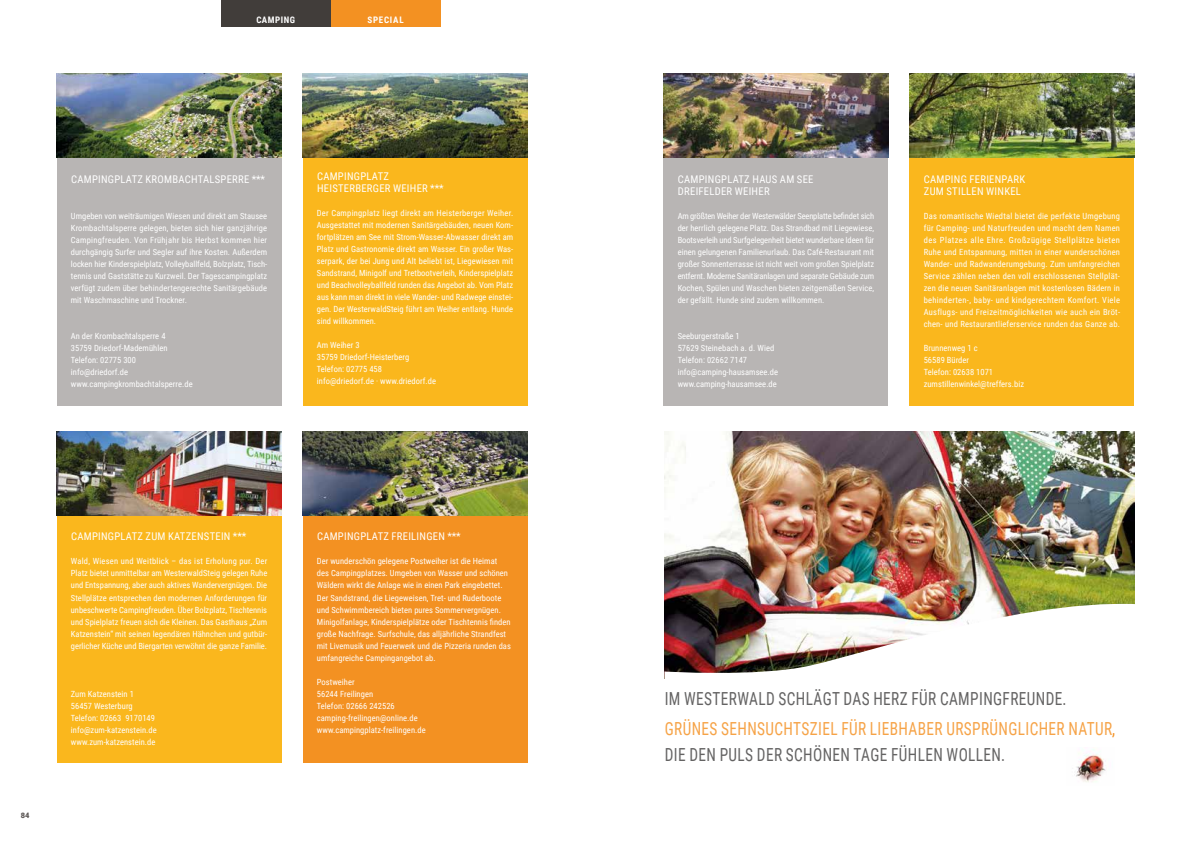
<style>
.page{position:relative;width:1191px;height:842px;background:#fff}
.page>*{position:absolute;margin:0;border:0;box-sizing:border-box;transform-origin:0 0}
.t1{font:18px/30px "Roboto Condensed";letter-spacing:.025em;color:#f6a347;scale:.85 1}
.t2{font:18px "Roboto Condensed";letter-spacing:.025em;color:#646363;scale:.85 1}
.t3{font:10.6px/12px "Roboto Condensed";letter-spacing:.025em;color:#fff}
.t4{font:700 9px "Roboto Condensed";letter-spacing:.07em;color:#fff}
.t5{font:8.5px/12px "Roboto Condensed";letter-spacing:.005em;color:#fff}
.t6{font:900 7.5px "Roboto";color:#5c5755}
.s1{color:#646363}
.s2{color:#f39122}
</style>
<div class="page">
<img style="left:664px;top:431px;width:470px;height:152px">
<img style="left:664px;top:583px;width:471px;height:96px">
<div style="left:221px;top:0;width:109px;height:26px;background:#413d3a"></div>
<div style="left:330px;top:0;width:110px;height:26px;background:#f39122"></div>
<div style="left:303px;top:158px;width:224px;height:247px;background:#fab71d"></div>
<div style="left:57px;top:158px;width:224px;height:247px;background:#b8b5b4"></div>
<img style="left:57px;top:74px;width:224px;height:84px">
<div style="left:663px;top:158px;width:225px;height:247px;background:#b8b5b4"></div>
<img style="left:663px;top:74px;width:225px;height:84px">
<div style="left:909px;top:158px;width:225px;height:247px;background:#fab71d"></div>
<img style="left:909px;top:74px;width:225px;height:84px">
<div style="left:57px;top:515px;width:224px;height:248px;background:#fab71d"></div>
<img style="left:57px;top:431px;width:224px;height:84px">
<div style="left:303px;top:515px;width:224px;height:248px;background:#f39122"></div>
<img style="left:303px;top:431px;width:224px;height:84px">
<img style="left:303px;top:74px;width:224px;height:84px">
<img style="left:1076px;top:749px;width:30px;height:33px">
<p class="t4" style="left:256px;top:13px;width:40px">CAMPING</p>
<p class="t4" style="left:367px;top:13px;width:38px">SPECIAL</p>
<p class="t3" style="left:71px;top:173px;width:196px">CAMPINGPLATZ KROMBACHTALSPERRE ***</p>
<p class="t5" style="left:71px;top:210px;width:198px;text-align:justify">Umgeben von weiträumigen Wiesen und direkt am Stausee Krombachtalsperre gelegen, bieten sich hier ganzjährige Campingfreuden. Von Frühjahr bis Herbst kommen hier durchgängig Surfer und Segler auf ihre Kosten. Außerdem locken hier Kinderspielplatz, Volleyballfeld, Bolzplatz, Tisch&shy;tennis und Gaststätte zu Kurzweil. Der Tagescampingplatz verfügt zudem über behindertengerechte Sanitärgebäude mit Waschmaschine und Trockner.</p>
<p class="t5" style="left:71px;top:330px;width:123px">An der Krombachtalsperre 4<br>35759 Driedorf-Mademühlen<br>Telefon: 02775 300 info@driedorf.de www.campingkrombachtalsperre.de</p>
<p class="t3" style="left:317px;top:170px;width:128px">CAMPINGPLATZ<br>HEISTERBERGER WEIHER ***</p>
<p class="t5" style="left:317px;top:207px;width:198px;text-align:justify">Der Campingplatz liegt direkt am Heisterberger Weiher.<br>Ausgestattet mit modernen Sanitärgebäuden, neuen Kom&shy;fortplätzen am See mit Strom-Wasser-Abwasser direkt am Platz und Gastronomie direkt am Wasser. Ein großer Was&shy;serpark, der bei Jung und Alt beliebt ist, Liegewiesen mit Sandstrand, Minigolf und Tretbootverleih, Kinderspielplatz und Beachvolleyballfeld runden das Angebot ab. Vom Platz aus kann man direkt in viele Wander- und Radwege einstei&shy;gen. Der WesterwaldSteig führt am Weiher entlang. Hunde sind willkommen.</p>
<p class="t5" style="left:317px;top:339px;width:121px">Am Weiher 3<br>35759 Driedorf-Heisterberg<br>Telefon: 02775 458 info@driedorf.de · www.driedorf.de</p>
<p class="t3" style="left:678px;top:173px;width:137px">CAMPINGPLATZ HAUS AM SEE<br>DREIFELDER WEIHER</p>
<p class="t5" style="left:677px;top:210px;width:198px;text-align:justify">Am größten Weiher der Westerwälder Seenplatte befindet sich der herrlich gelegene Platz. Das Strandbad mit Liegewiese, Bootsverleih und Surfgelegenheit bietet wunderbare Ideen für einen gelungenen Familienurlaub. Das Café-Restaurant mit großer Sonnenterrasse ist nicht weit vom großen Spielplatz entfernt. Moderne Sanitäranlagen und separate Gebäude zum Kochen, Spülen und Waschen bieten zeitgemäßen Service, der gefällt. Hunde sind zudem willkommen.</p>
<p class="t5" style="left:677px;top:330px;width:102px">Seeburgerstraße 1<br>57629 Steinebach a. d. Wied<br>Telefon: 02662 7147 info@camping-hausamsee.de www.camping-hausamsee.de</p>
<p class="t3" style="left:924px;top:173px;width:103px">CAMPING FERIENPARK<br>ZUM STILLEN WINKEL</p>
<p class="t5" style="left:923px;top:210px;width:198px;text-align:justify">Das romantische Wiedtal bietet die perfekte Umgebung für Camping- und Naturfreuden und macht dem Namen des Platzes alle Ehre. Großzügige Stellplätze bieten Ruhe und Entspannung, mitten in einer wunderschönen Wander- und Radwanderumgebung. Zum umfangreichen Service zählen neben den voll erschlossenen Stellplät&shy;zen die neuen Sanitäranlagen mit kostenlosen Bädern in behinderten-, baby- und kindgerechtem Komfort. Viele Ausflugs- und Freizeitmöglichkeiten wie auch ein Bröt&shy;chen- und Restaurantlieferservice runden das Ganze ab.</p>
<p class="t5" style="left:923px;top:342px;width:102px">Brunnenweg 1 c<br>56589 Bürder<br>Telefon: 02638 1071 zumstillenwinkel@treffers.biz</p>
<p class="t6" style="left:21px;top:810px;width:10px">84</p>
<p class="t3" style="left:71px;top:530px;width:177px">CAMPINGPLATZ ZUM KATZENSTEIN ***</p>
<p class="t5" style="left:71px;top:555px;width:198px;text-align:justify">Wald, Wiesen und Weitblick – das ist Erholung pur. Der Platz bietet unmittelbar am WesterwaldSteig gelegen Ruhe und Entspannung, aber auch aktives Wandervergnügen. Die Stellplätze entsprechen den modernen Anforderungen für unbeschwerte Campingfreuden. Über Bolzplatz, Tischtennis und Spielplatz freuen sich die Kleinen. Das Gasthaus „Zum Katzenstein“ mit seinen legendären Hähnchen und gutbür&shy;gerlicher Küche und Biergarten verwöhnt die ganze Familie.</p>
<p class="t5" style="left:71px;top:687px;width:87px">Zum Katzenstein 1<br>56457 Westerburg<br>Telefon: 02663 9170149 info@zum-katzenstein.de www.zum-katzenstein.de</p>
<p class="t3" style="left:317px;top:530px;width:145px">CAMPINGPLATZ FREILINGEN ***</p>
<p class="t5" style="left:317px;top:555px;width:195px">Der wunderschön gelegene Postweiher ist die Heimat des Campingplatzes. Umgeben von Wasser und schönen Wäldern wirkt die Anlage wie in einen Park eingebettet.<br>Der Sandstrand, die Liegeweisen, Tret- und Ruderboote und Schwimmbereich bieten pures Sommervergnügen.<br>Minigolfanlage, Kinderspielplätze oder Tischtennis finden große Nachfrage. Surfschule, das alljährliche Strandfest mit Livemusik und Feuerwerk und die Pizzeria runden das umfangreiche Campingangebot ab.</p>
<p class="t5" style="left:317px;top:675px;width:110px">Postweiher<br>56244 Freilingen<br>Telefon: 02666 242526 camping-freilingen@online.de www.campingplatz-freilingen.de</p>
<h1 class="t1" style="left:665px;top:683px;width:531px"><span class="s1">IM WESTERWALD SCHLÄGT DAS HERZ FÜR CAMPINGFREUNDE.<br></span>GRÜNES SEHNSUCHTSZIEL FÜR LIEBHABER URSPRÜNGLICHER NATUR<span class="s2">,</span></h1>
<h1 class="t2" style="left:665px;top:742px;width:402px">DIE DEN PULS DER SCHÖNEN TAGE FÜHLEN WOLLEN.</h1>
</div>
